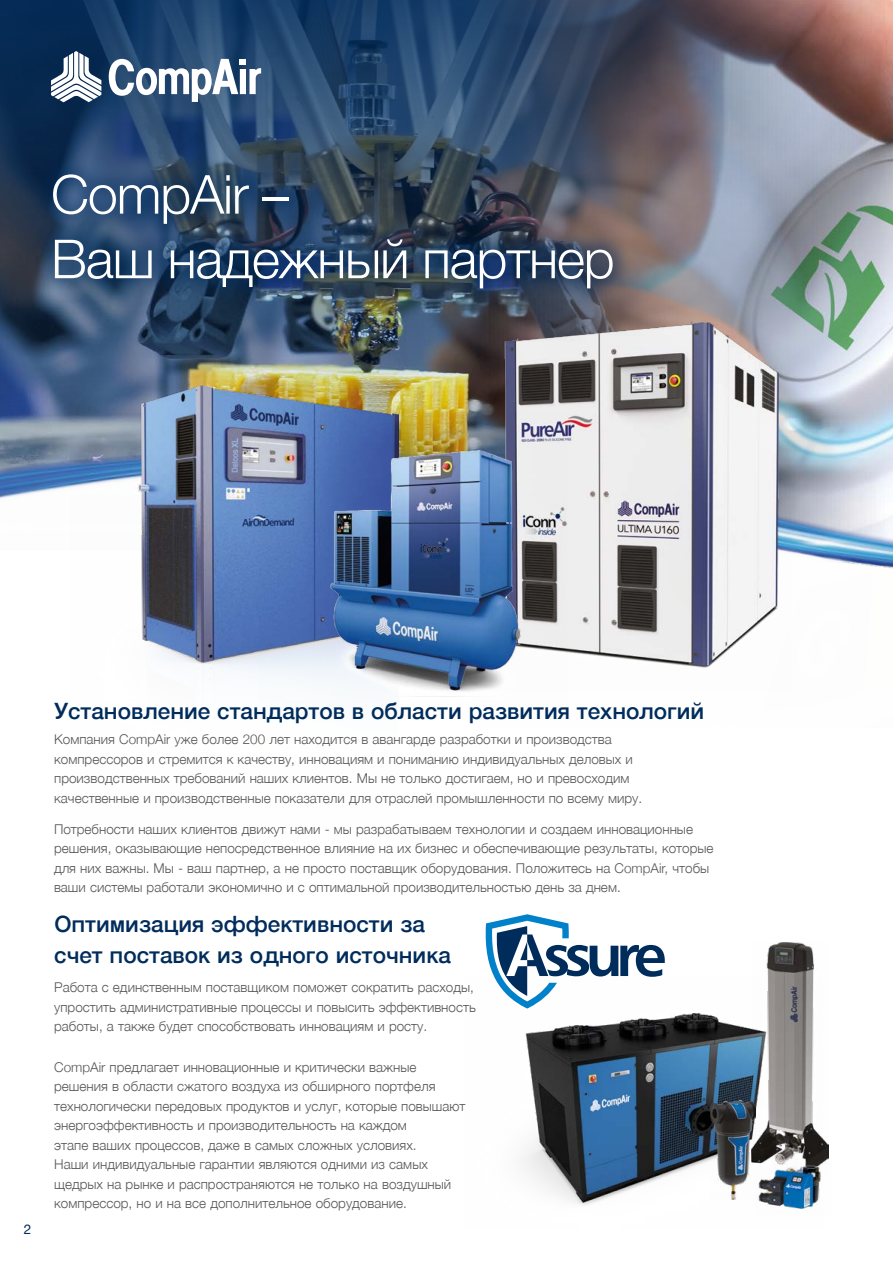
<style>
.page{position:relative;width:893px;height:1263px;background:#fff}
.page>*{position:absolute;margin:0;border:0;box-sizing:border-box;transform-origin:0 0}
.t1{font:300 53.85px/64.5px "Helvetica Neue";letter-spacing:-.02em;color:#fff}
.t2{font:500 22.5px/31.5px "Helvetica Neue";color:#002c5c}
.t3{font:300 13.5px/19.5px "Helvetica Neue";color:#575756}
.t4{font:13.5px "Helvetica Neue";color:#002c5c}
</style>
<div class="page">
<img style="left:0;top:0;width:468px;height:441px">
<img style="left:468px;top:0;width:425px;height:441px">
<img style="left:0;top:448px;width:893px;height:121px">
<div style="left:33px;top:155px;width:600px;height:153px;background:#002c5c;opacity:.49"></div>
<svg style="left:109px;top:59px;width:152px;height:43px"></svg>
<svg style="left:51px;top:51px;width:50px;height:51px"></svg>
<img style="left:766px;top:943px;width:62px;height:217px">
<img style="left:522px;top:977px;width:300px;height:228px">
<img style="left:710px;top:1100px;width:46px;height:99px">
<svg style="left:485px;top:914px;width:180px;height:94px"></svg>
<img style="left:490px;top:300px;width:300px;height:368px">
<img style="left:70px;top:367px;width:329px;height:306px">
<img style="left:258px;top:412px;width:308px;height:285px">
<img style="left:756px;top:1160px;width:71px;height:49px">
<h1 class="t1" style="left:51px;top:158px;width:565px">CompAir –<br>Ваш надежный партнер</h1>
<p class="t4" style="left:24px;top:1219px;width:9px">2</p>
<h2 class="t2" style="left:54px;top:694px;width:651px">Установление стандартов в области развития технологий</h2>
<p class="t3" style="left:54px;top:729px;width:589px">Компания CompAir уже более 200 лет находится в авангарде разработки и производства компрессоров и стремится к качеству, инновациям и пониманию индивидуальных деловых и производственных требований наших клиентов. Мы не только достигаем, но и превосходим качественные и производственные показатели для отраслей промышленности по всему миру.</p>
<p class="t3" style="left:54px;top:818px;width:661px">Потребности наших клиентов движут нами - мы разрабатываем технологии и создаем инновационные решения, оказывающие непосредственное влияние на их бизнес и обеспечивающие результаты, которые для них важны. Мы - ваш партнер, а не просто поставщик оборудования. Положитесь на CompAir, чтобы ваши системы работали экономично и с оптимальной производительностью день за днем.</p>
<h2 class="t2" style="left:54px;top:906px;width:398px">Оптимизация эффективности за счет поставок из одного источника</h2>
<p class="t3" style="left:54px;top:977px;width:423px">Работа с единственным поставщиком поможет сократить расходы, упростить административные процессы и повысить эффективность работы, а также будет способствовать инновациям и росту.</p>
<p class="t3" style="left:54px;top:1056px;width:413px">CompAir предлагает инновационные и критически важные решения в области сжатого воздуха из обширного портфеля технологически передовых продуктов и услуг, которые повышают энергоэффективность и производительность на каждом<br>этапе ваших процессов, даже в самых сложных условиях.<br>Наши индивидуальные гарантии являются одними из самых щедрых на рынке и распространяются не только на воздушный компрессор, но и на все дополнительное оборудование.</p>
</div>
